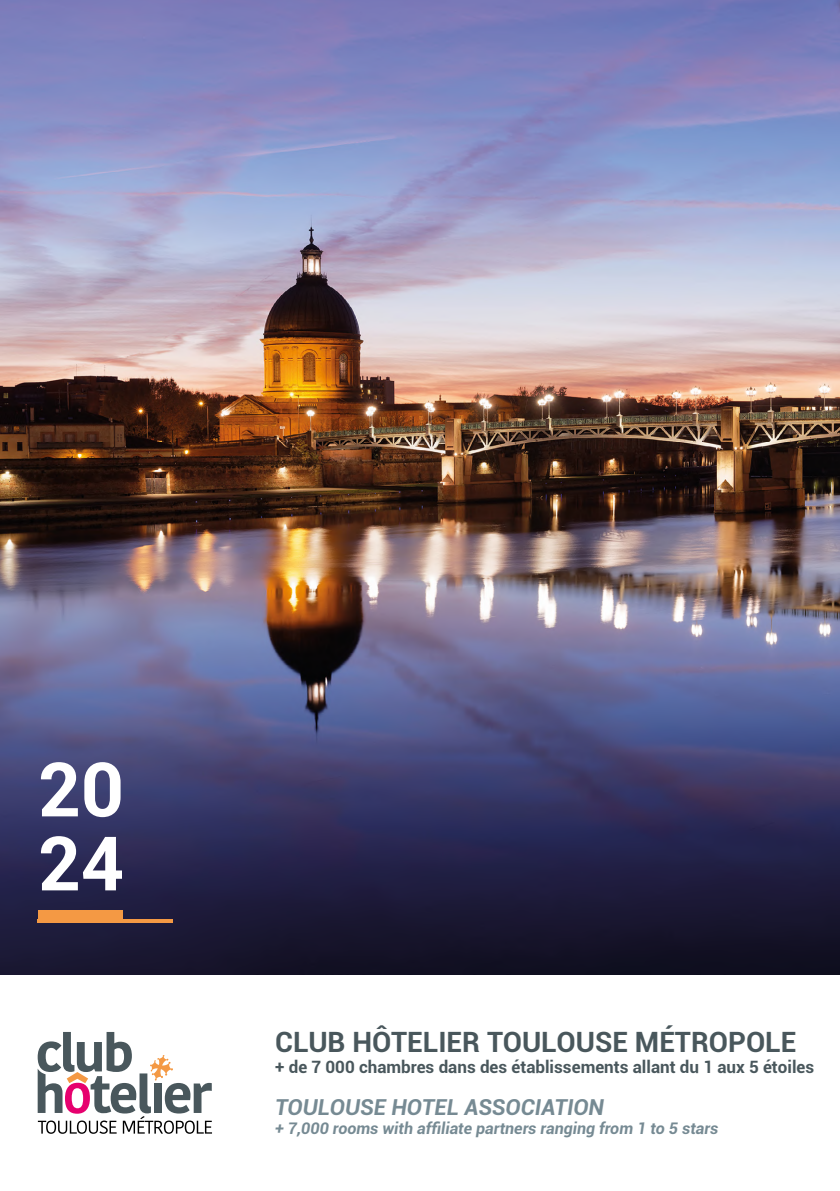
<style>
.page{position:relative;width:840px;height:1191px;background:#fff}
.page>*{position:absolute;margin:0;border:0;box-sizing:border-box;transform-origin:0 0}
.t1{font:700 75.2px/74px "Roboto";color:#fff}
.t2{font:700 28px "Roboto";color:#49575c}
.t3{font:italic 700 22px "Roboto";color:#768a93}
.t4{font:700 17px "Roboto";color:#49575c}
.t5{font:italic 700 16px "Roboto";color:#768a93}
</style>
<div class="page">
<img style="left:0;top:0;width:839px;height:974px">
<svg style="left:38px;top:1032px;width:174px;height:101px"></svg>
<div style="left:38px;top:910px;width:84px;height:9px;background:#f49944"></div>
<hr style="left:38px;top:919px;width:135px;height:4px;background:#f49944">
<h1 class="t1" style="left:38px;top:749px;width:88px">20<br>24</h1>
<h2 class="t2" style="left:275px;top:1022px;width:522px">CLUB HÔTELIER TOULOUSE MÉTROPOLE</h2>
<p class="t4" style="left:275px;top:1054px;width:540px">+ de 7 000 chambres dans des établissements allant du 1 aux 5 étoiles</p>
<p class="t3" style="left:275px;top:1091px;width:330px">TOULOUSE HOTEL ASSOCIATION</p>
<p class="t5" style="left:275px;top:1116px;width:444px">+ 7,000 rooms with affiliate partners ranging from 1 to 5 stars</p>
</div>
